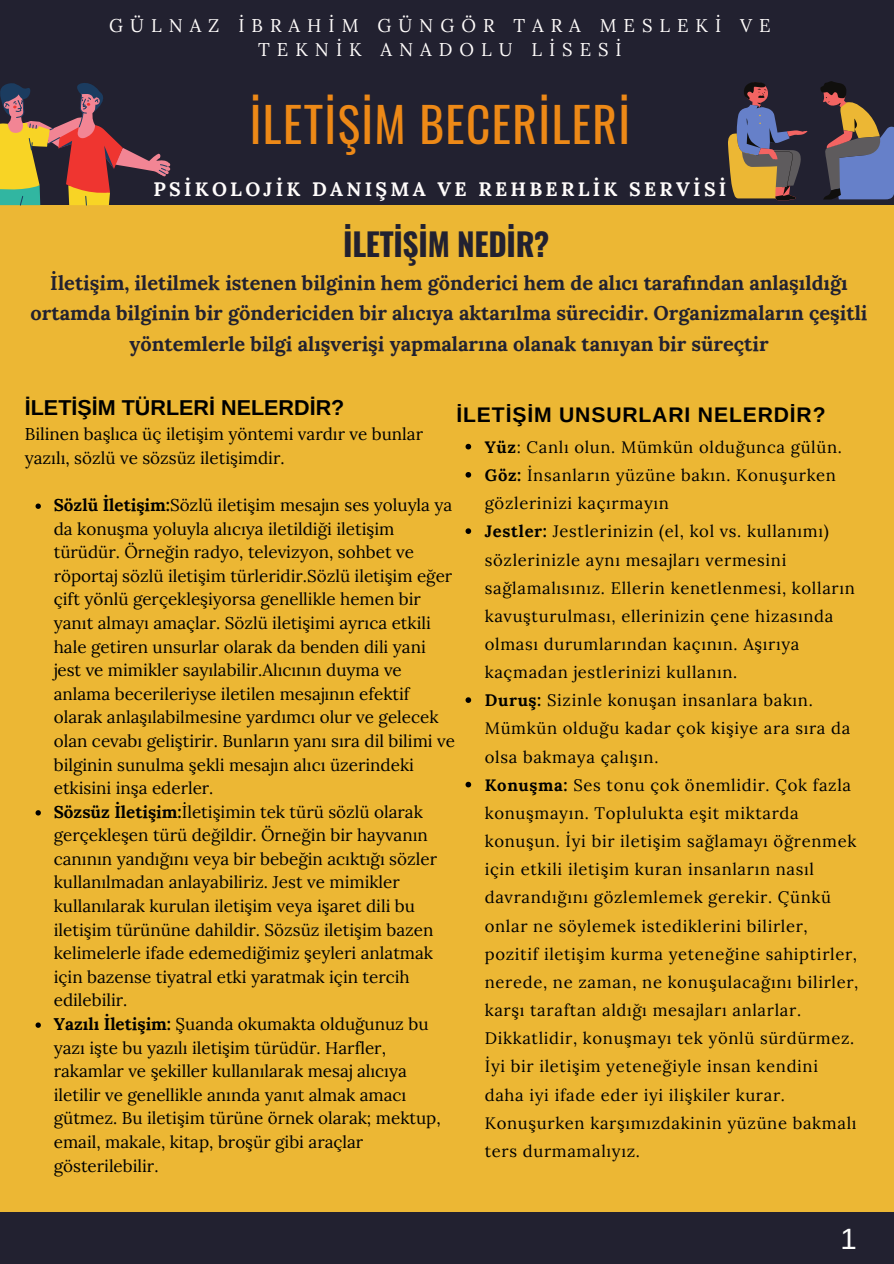
<style>
.page{position:relative;width:894px;height:1264px;background:#fff}
.page>*{position:absolute;margin:0;border:0;box-sizing:border-box;transform-origin:0 0}
.t1{font:47.25px "Oswald";letter-spacing:.03em;color:#ed8917}
.t2{font:700 31.5px "Oswald";letter-spacing:-.01em;color:#222130}
.t3{font:29.4px "Arimo";color:#fefefd}
.t4{font:700 21.6px "Arimo";color:#000}
.t5{font:700 21.15px "Arimo";letter-spacing:.04em;color:#000}
.t6{font:700 19.95px/30.5px "Lora";color:#222130;text-align:center}
.t7{font:700 19.5px "Lora";letter-spacing:.17em;color:#fffcfb}
.t8{font:18.45px/24.8px "Lora";letter-spacing:.38em;color:#fffcfb;text-align:center}
.t9{font:17.1px/23.5px "Lora";color:#000}
.t10{font:16.65px/28.2px "Lora";letter-spacing:.04em;color:#000}
.s1{font-weight:700}
</style>
<div class="page">
<div style="left:0;top:0;width:893px;height:1263px;background:#ecb734"></div>
<div style="left:0;top:0;width:893px;height:205px;background:#222130"></div>
<svg style="left:465px;top:444px;width:6px;height:5px"></svg>
<svg style="left:465px;top:472px;width:6px;height:5px"></svg>
<svg style="left:465px;top:528px;width:6px;height:6px"></svg>
<svg style="left:465px;top:697px;width:6px;height:6px"></svg>
<svg style="left:465px;top:781px;width:6px;height:6px"></svg>
<div style="left:0;top:1211px;width:893px;height:52px;background:#222130"></div>
<svg style="left:36px;top:503px;width:5px;height:6px"></svg>
<svg style="left:36px;top:810px;width:5px;height:5px"></svg>
<svg style="left:36px;top:1022px;width:5px;height:5px"></svg>
<svg style="left:728px;top:81px;width:165px;height:119px"></svg>
<svg style="left:0;top:83px;width:170px;height:122px"></svg>
<p class="t8" style="left:109px;top:13px;width:662px">GÜLNAZ İBRAHİM GÜNGÖR TARA MESLEKİ VE<br>TEKNİK ANADOLU LİSESİ</p>
<p class="t1" style="left:250px;top:87px;width:382px">İLETİŞİM BECERİLERİ</p>
<p class="t7" style="left:153px;top:176px;width:574px">PSİKOLOJİK DANIŞMA VE REHBERLİK SERVİSİ</p>
<p class="t2" style="left:343px;top:219px;width:208px">İLETİŞİM NEDİR?</p>
<p class="t6" style="left:31px;top:267px;width:838px">İletişim, iletilmek istenen bilginin hem gönderici hem de alıcı tarafından anlaşıldığı ortamda bilginin bir göndericiden bir alıcıya aktarılma sürecidir. Organizmaların çeşitli yöntemlerle bilgi alışverişi yapmalarına olanak tanıyan bir süreçtir</p>
<p class="t4" style="left:25px;top:395px;width:321px">İLETİŞİM TÜRLERİ NELERDİR?</p>
<p class="t9" style="left:25px;top:422px;width:399px">Bilinen başlıca üç iletişim yöntemi vardır ve bunlar yazılı, sözlü ve sözsüz iletişimdir.</p>
<p class="t5" style="left:456px;top:403px;width:370px">İLETİŞİM UNSURLARI NELERDİR?</p>
<p class="t10" style="left:484px;top:432px;width:358px"><span class="s1">Yüz</span>: Canlı olun. Mümkün olduğunca gülün.</p>
<p class="t10" style="left:484px;top:461px;width:352px"><span class="s1">Göz:</span> İnsanların yüzüne bakın. Konuşurken gözlerinizi kaçırmayın</p>
<p class="t10" style="left:484px;top:517px;width:371px"><span class="s1">Jestler:</span> Jestlerinizin (el, kol vs. kullanımı) sözlerinizle aynı mesajları vermesini sağlamalısınız. Ellerin kenetlenmesi, kolların kavuşturulması, ellerinizin çene hizasında olması durumlarından kaçının. Aşırıya kaçmadan jestlerinizi kullanın.</p>
<p class="t10" style="left:484px;top:686px;width:367px"><span class="s1">Duruş:</span> Sizinle konuşan insanlara bakın.<br>Mümkün olduğu kadar çok kişiye ara sıra da olsa bakmaya çalışın.</p>
<p class="t10" style="left:484px;top:770px;width:375px"><span class="s1">Konuşma:</span> Ses tonu çok önemlidir. Çok fazla konuşmayın. Toplulukta eşit miktarda konuşun. İyi bir iletişim sağlamayı öğrenmek için etkili iletişim kuran insanların nasıl davrandığını gözlemlemek gerekir. Çünkü onlar ne söylemek istediklerini bilirler, pozitif iletişim kurma yeteneğine sahiptirler, nerede, ne zaman, ne konuşulacağını bilirler, karşı taraftan aldığı mesajları anlarlar.<br>Dikkatlidir, konuşmayı tek yönlü sürdürmez.<br>İyi bir iletişim yeteneğiyle insan kendini daha iyi ifade eder iyi ilişkiler kurar.<br>Konuşurken karşımızdakinin yüzüne bakmalı ters durmamalıyız.</p>
<p class="t9" style="left:54px;top:493px;width:402px"><span class="s1">Sözlü İletişim:</span>Sözlü iletişim mesajın ses yoluyla ya da konuşma yoluyla alıcıya iletildiği iletişim türüdür. Örneğin radyo, televizyon, sohbet ve röportaj sözlü iletişim türleridir.Sözlü iletişim eğer çift yönlü gerçekleşiyorsa genellikle hemen bir yanıt almayı amaçlar. Sözlü iletişimi ayrıca etkili hale getiren unsurlar olarak da benden dili yani jest ve mimikler sayılabilir.Alıcının duyma ve anlama becerileriyse iletilen mesajının efektif olarak anlaşılabilmesine yardımcı olur ve gelecek olan cevabı geliştirir. Bunların yanı sıra dil bilimi ve bilginin sunulma şekli mesajın alıcı üzerindeki etkisini inşa ederler.</p>
<p class="t9" style="left:54px;top:799px;width:384px"><span class="s1">Sözsüz İletişim:</span>İletişimin tek türü sözlü olarak gerçekleşen türü değildir. Örneğin bir hayvanın canının yandığını veya bir bebeğin acıktığı sözler kullanılmadan anlayabiliriz. Jest ve mimikler kullanılarak kurulan iletişim veya işaret dili bu iletişim türününe dahildir. Sözsüz iletişim bazen kelimelerle ifade edemediğimiz şeyleri anlatmak için bazense tiyatral etki yaratmak için tercih edilebilir.</p>
<p class="t9" style="left:54px;top:1011px;width:388px"><span class="s1">Yazılı İletişim:</span> Şuanda okumakta olduğunuz bu yazı işte bu yazılı iletişim türüdür. Harfler, rakamlar ve şekiller kullanılarak mesaj alıcıya iletilir ve genellikle anında yanıt almak amacı gütmez. Bu iletişim türüne örnek olarak; mektup, email, makale, kitap, broşür gibi araçlar gösterilebilir.</p>
<p class="t3" style="left:840px;top:1222px;width:18px">1</p>
</div>
